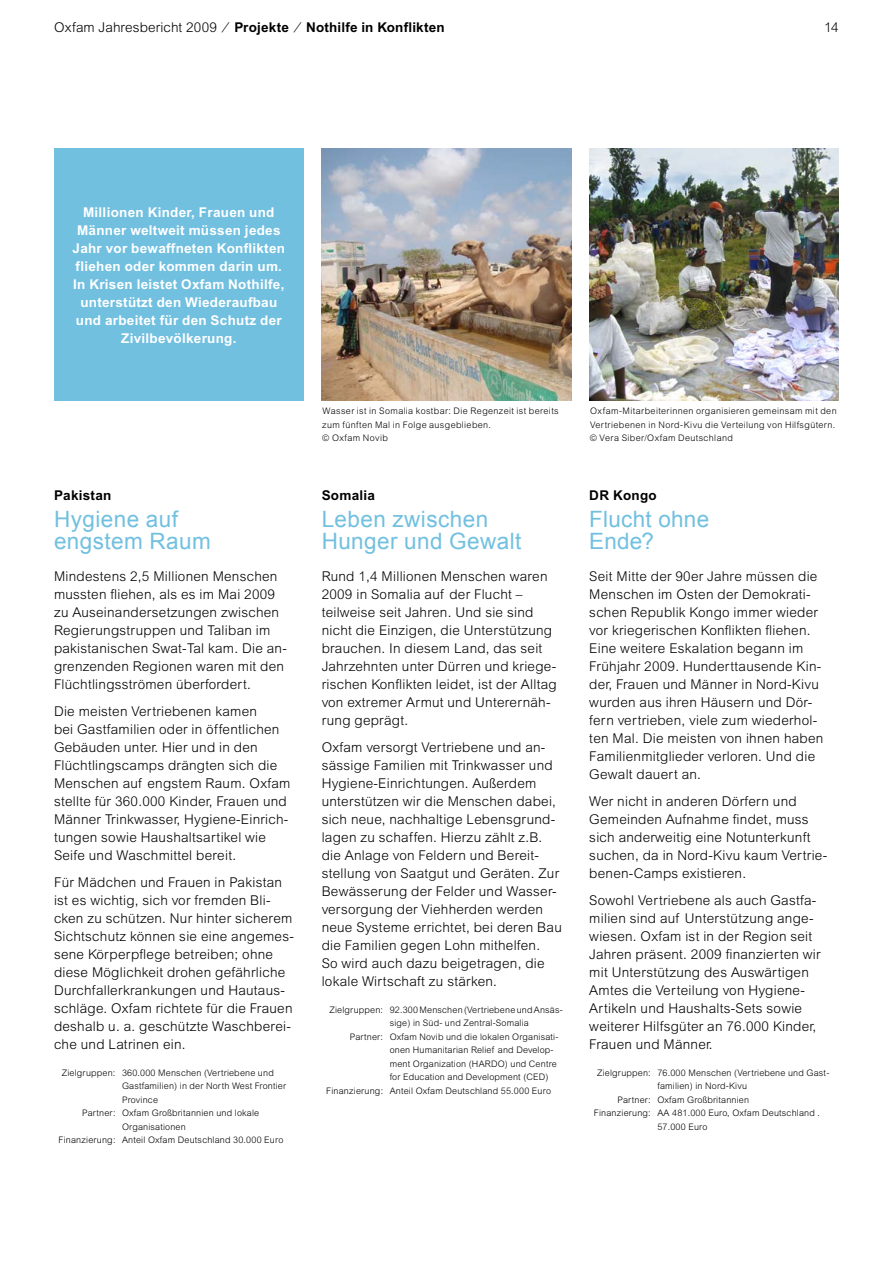
<style>
.page{position:relative;width:893px;height:1263px;background:#fff}
.page>*{position:absolute;margin:0;border:0;box-sizing:border-box;transform-origin:0 0}
.t1{font:22.5px/22.5px "Arial";letter-spacing:.02em;color:#71c0e0}
.t2{font:300 13.5px/18px "Arial";letter-spacing:.02em;color:#000}
.t3{font:700 13.5px/18px "Arial CE";letter-spacing:.02em;color:#fff;text-align:center}
.t4{font:700 13.5px "Arial CE";letter-spacing:.02em;color:#000}
.t5{font:300 9px "Arial";letter-spacing:.02em;color:#000}
.t6{font:300 9px/13.5px "Arial";letter-spacing:.04em;color:#000}
.s1{font-family:"Arial";font-weight:300}
</style>
<div class="page">
<img style="left:322px;top:149px;width:249px;height:251px">
<div style="left:54px;top:148px;width:250px;height:252px;background:#71c0e0"></div>
<img style="left:589px;top:148px;width:250px;height:252px">
<p class="t4" style="left:54px;top:19px;width:392px"><span class="s1">Oxfam Jahresbericht 2009 ⁄</span> Projekte <span class="s1">⁄</span> Nothilfe in Konflikten</p>
<p class="t2" style="left:824px;top:18px;width:16px">14</p>
<p class="t3" style="left:73px;top:203px;width:214px">Millionen Kinder, Frauen und<br>Männer weltweit müssen jedes<br>Jahr vor bewaffneten Konflikten fliehen oder kommen darin um.<br>In Krisen leistet Oxfam Nothilfe, unterstützt den Wiederaufbau und arbeitet für den Schutz der<br>Zivilbevölkerung.</p>
<p class="t4" style="left:54px;top:487px;width:59px">Pakistan</p>
<h1 class="t1" style="left:54px;top:508px;width:158px">Hygiene auf engstem Raum</h1>
<p class="t2" style="left:54px;top:567px;width:234px">Mindestens 2,5 Millionen Menschen mussten fliehen, als es im Mai 2009 zu Auseinandersetzungen zwischen Regierungstruppen und Taliban im pakistanischen Swat-Tal kam. Die an&shy;grenzenden Regionen waren mit den Flüchtlingsströmen überfordert.</p>
<p class="t2" style="left:54px;top:702px;width:238px">Die meisten Vertriebenen kamen<br>bei Gastfamilien oder in öffentlichen Gebäuden unter. Hier und in den Flüchtlingscamps drängten sich die Menschen auf engstem Raum. Oxfam stellte für 360.000 Kinder, Frauen und Männer Trinkwasser, Hygiene-Einrich&shy;tungen sowie Haushaltsartikel wie Seife und Waschmittel bereit.</p>
<p class="t2" style="left:54px;top:873px;width:241px">Für Mädchen und Frauen in Pakistan ist es wichtig, sich vor fremden Bli&shy;cken zu schützen. Nur hinter sicherem Sichtschutz können sie eine angemes&shy;sene Körperpflege betreiben; ohne diese Möglichkeit drohen gefährliche Durchfallerkrankungen und Hautaus&shy;schläge. Oxfam richtete für die Frauen deshalb u. a. geschützte Waschberei&shy;che und Latrinen ein.</p>
<p class="t5" style="left:62px;top:1067px;width:214px">Zielgruppen: 360.000 Menschen (Vertriebene und</p>
<p class="t5" style="left:122px;top:1081px;width:166px">Gastfamilien) in der North West Frontier</p>
<p class="t5" style="left:122px;top:1094px;width:38px">Province</p>
<p class="t5" style="left:82px;top:1108px;width:179px">Partner: Oxfam Großbritannien und lokale</p>
<p class="t5" style="left:122px;top:1121px;width:65px">Organisationen</p>
<p class="t5" style="left:59px;top:1135px;width:226px">Finanzierung: Anteil Oxfam Deutschland 30.000 Euro</p>
<p class="t6" style="left:322px;top:404px;width:238px">Wasser ist in Somalia kostbar: Die Regenzeit ist bereits zum fünften Mal in Folge ausgeblieben.<br>© Oxfam Novib</p>
<p class="t4" style="left:322px;top:487px;width:55px">Somalia</p>
<h1 class="t1" style="left:322px;top:508px;width:201px">Leben zwischen<br>Hunger und Gewalt</h1>
<p class="t2" style="left:322px;top:567px;width:237px">Rund 1,4 Millionen Menschen waren 2009 in Somalia auf der Flucht – teilweise seit Jahren. Und sie sind nicht die Einzigen, die Unterstützung brauchen. In diesem Land, das seit Jahrzehnten unter Dürren und kriege&shy;rischen Konflikten leidet, ist der Alltag von extremer Armut und Unterernäh&shy;rung geprägt.</p>
<p class="t2" style="left:322px;top:738px;width:242px">Oxfam versorgt Vertriebene und an&shy;sässige Familien mit Trinkwasser und Hygiene-Einrichtungen. Außerdem unterstützen wir die Menschen dabei, sich neue, nachhaltige Lebensgrund&shy;lagen zu schaffen. Hierzu zählt z.B. die Anlage von Feldern und Bereit&shy;stellung von Saatgut und Geräten. Zur Bewässerung der Felder und Wasser&shy;versorgung der Viehherden werden neue Systeme errichtet, bei deren Bau die Familien gegen Lohn mithelfen.<br>So wird auch dazu beigetragen, die lokale Wirtschaft zu stärken.</p>
<p class="t5" style="left:329px;top:1004px;width:235px">Zielgruppen: 92.300 Menschen (Vertriebene und Ansäs-</p>
<p class="t5" style="left:390px;top:1018px;width:141px">sige) in Süd- und Zentral-Somalia</p>
<p class="t5" style="left:350px;top:1031px;width:210px">Partner: Oxfam Novib und die lokalen Organisati-</p>
<p class="t5" style="left:390px;top:1045px;width:165px">onen Humanitarian Relief and Develop-</p>
<p class="t5" style="left:390px;top:1058px;width:169px">ment Organization (HARDO) und Centre</p>
<p class="t5" style="left:390px;top:1072px;width:160px">for Education and Development (CED)</p>
<p class="t5" style="left:326px;top:1085px;width:226px">Finanzierung: Anteil Oxfam Deutschland 55.000 Euro</p>
<p class="t6" style="left:590px;top:404px;width:248px">Oxfam-Mitarbeiterinnen organisieren gemeinsam mit den<br>Vertriebenen in Nord-Kivu die Verteilung von Hilfsgütern. © Vera Siber/Oxfam Deutschland</p>
<p class="t4" style="left:589px;top:487px;width:69px">DR Kongo</p>
<h1 class="t1" style="left:589px;top:508px;width:121px">Flucht ohne<br>Ende?</h1>
<p class="t2" style="left:589px;top:567px;width:236px">Seit Mitte der 90er Jahre müssen die Menschen im Osten der Demokrati&shy;schen Republik Kongo immer wieder vor kriegerischen Konflikten fliehen.<br>Eine weitere Eskalation begann im Frühjahr 2009. Hunderttausende Kin&shy;der, Frauen und Männer in Nord-Kivu wurden aus ihren Häusern und Dör&shy;fern vertrieben, viele zum wiederhol&shy;ten Mal. Die meisten von ihnen haben Familienmitglieder verloren. Und die Gewalt dauert an.</p>
<p class="t2" style="left:589px;top:792px;width:239px">Wer nicht in anderen Dörfern und Gemeinden Aufnahme findet, muss sich anderweitig eine Notunterkunft suchen, da in Nord-Kivu kaum Vertrie&shy;benen-Camps existieren.</p>
<p class="t2" style="left:589px;top:891px;width:233px">Sowohl Vertriebene als auch Gastfa&shy;milien sind auf Unterstützung ange&shy;wiesen. Oxfam ist in der Region seit Jahren präsent. 2009 finanzierten wir mit Unterstützung des Auswärtigen Amtes die Verteilung von Hygiene-Artikeln und Haushalts-Sets sowie weiterer Hilfsgüter an 76.000 Kinder, Frauen und Männer.</p>
<p class="t5" style="left:597px;top:1067px;width:234px">Zielgruppen: 76.000 Menschen (Vertriebene und Gast-</p>
<p class="t5" style="left:657px;top:1081px;width:91px">familien) in Nord-Kivu</p>
<p class="t5" style="left:617px;top:1094px;width:133px">Partner: Oxfam Großbritannien</p>
<p class="t5" style="left:594px;top:1108px;width:228px">Finanzierung: AA 481.000 Euro, Oxfam Deutschland .</p>
<p class="t5" style="left:657px;top:1121px;width:52px">57.000 Euro</p>
</div>
